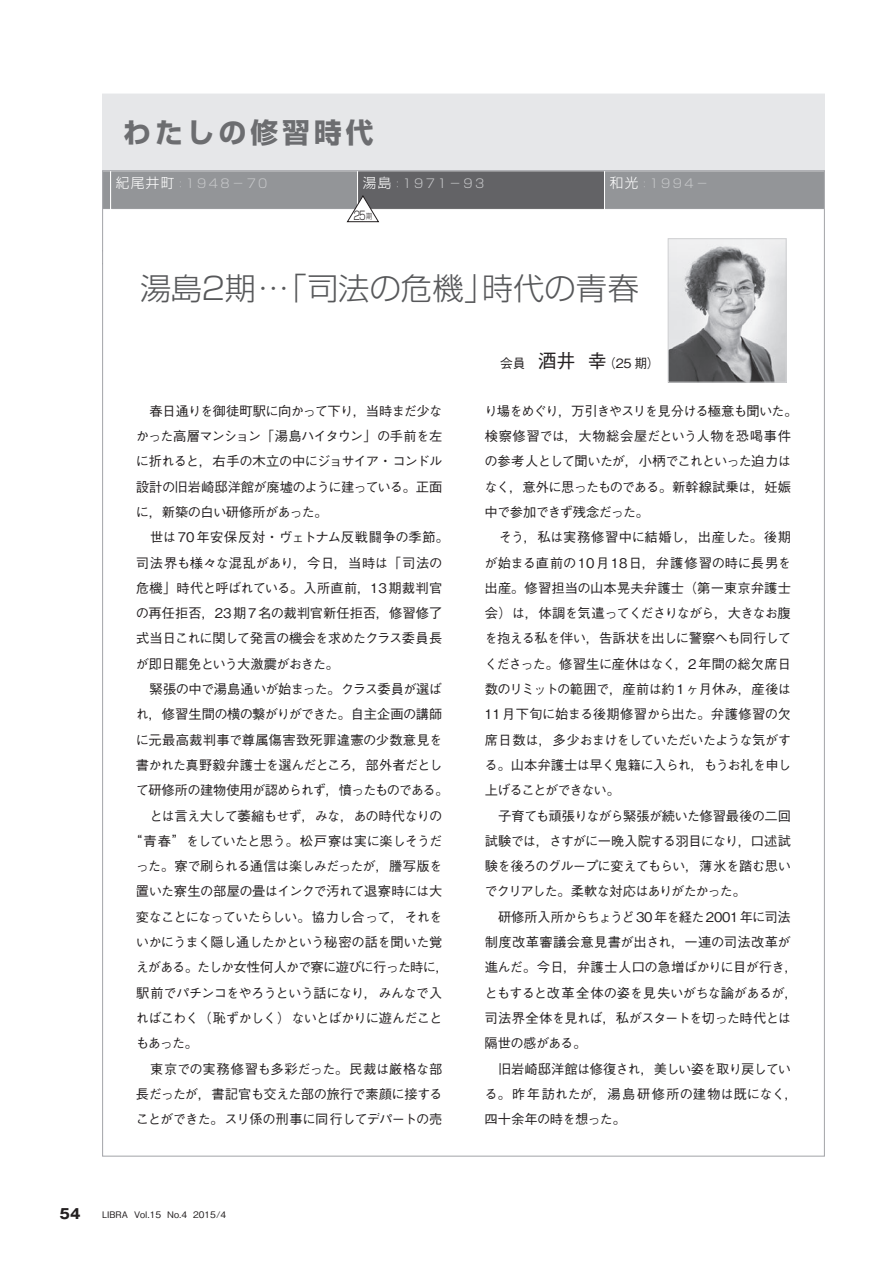
<style>
.page{position:relative;width:893px;height:1263px;background:#fff}
.page>*{position:absolute;margin:0;border:0;box-sizing:border-box;transform-origin:0 0}
.t1{font:300 30.75px "Shin Go Pro";letter-spacing:-.005em;color:#57585a}
.t2{font:700 27.6px "Shin Go Pro";letter-spacing:.15em;color:#6c6d70}
.t3{font:700 13.8px "Gothic MB101 Pro";color:#231f20}
.t4{font:500 13.35px/25.3px "Gothic BBB Pro";letter-spacing:-.045em;color:#231f20}
.t5{font:500 13.35px "Gothic BBB Pro";letter-spacing:-.065em;color:#231f20}
.t6{font:500 13.35px "Gothic BBB Pro";letter-spacing:-.025em;color:#231f20}
.t7{font:500 13.35px "Gothic BBB Pro";letter-spacing:-.075em;color:#231f20}
.t8{font:500 13.35px "Gothic BBB Pro";letter-spacing:.045em;color:#231f20}
.t9{font:500 13.35px "Gothic BBB Pro";letter-spacing:.015em;color:#231f20}
.t10{font:500 13.35px "Gothic BBB Pro";color:#231f20}
.t11{font:500 13.35px "Gothic BBB Pro";letter-spacing:-.07em;color:#231f20}
.t12{font:500 13.35px "Gothic BBB Pro";letter-spacing:.02em;color:#231f20}
.t13{font:500 12.75px "Gothic BBB Pro";color:#231f20}
.t14{font:300 12.15px "Shin Go Pro";letter-spacing:.2em;color:#c7c8ca}
.t15{font:300 11.85px "Shin Go Pro";color:#231f20;scale:.75 1}
.t16{font:500 9px "Gothic BBB Pro";color:#231f20}
.t17{font:300 8.55px "Shin Go Pro";color:#231f20;scale:.8 1}
.s1{font-size:13.65px;color:#fff}
.s2{font-size:9.6px}
.s3{font-size:7.5px}
.s4{font-size:19.2px}
</style>
<div class="page">
<div style="left:102px;top:94px;width:723px;height:76px;background:#e6e7e9"></div>
<svg style="left:104px;top:172px;width:6px;height:37px"></svg>
<div style="left:111px;top:171px;width:247px;height:38px;background:#939598"></div>
<div style="left:358px;top:171px;width:246px;height:38px;background:#636366"></div>
<div style="left:357px;top:171px;width:248px;height:39px;border:1px solid #fff"></div>
<div style="left:604px;top:172px;width:219px;height:38px;background:#939598"></div>
<svg style="left:347px;top:195px;width:32px;height:27px"></svg>
<img style="left:670px;top:240px;width:115px;height:141px">
<div style="left:668px;top:238px;width:119px;height:145px;border:1px solid #d1d2d4"></div>
<p class="t2" style="left:123px;top:111px;width:252px">わたしの修習時代</p>
<p class="t14" style="left:116px;top:173px;width:153px"><span class="s1">紀尾井町</span><span class="s2">：</span>1948－70</p>
<p class="t14" style="left:363px;top:173px;width:123px"><span class="s1">湯島</span><span class="s2">：</span>1971－93</p>
<p class="t14" style="left:610px;top:173px;width:100px"><span class="s1">和光</span><span class="s2">：</span>1994－</p>
<p class="t15" style="left:353px;top:205px;width:27px">25<span class="s3">期</span></p>
<p class="t17" style="left:530px;top:264px;width:14px">41</p>
<p class="t1" style="left:140px;top:263px;width:500px">湯島2期…「司法の危機」時代の青春</p>
<p class="t4" style="left:136px;top:396px;width:308px">　春日通りを御徒町駅に向かって下り，当時まだ少な</p>
<p class="t7" style="left:136px;top:425px;width:308px">かった高層マンション「湯島ハイタウン」の手前を左</p>
<p class="t5" style="left:136px;top:450px;width:308px">に折れると，右手の木立の中にジョサイア・コンドル</p>
<p class="t4" style="left:136px;top:472px;width:308px">設計の旧岩崎邸洋館が廃墟のように建っている。正面</p>
<p class="t4" style="left:136px;top:497px;width:193px">に，新築の白い研修所があった。</p>
<p class="t8" style="left:136px;top:526px;width:314px">　世は70年安保反対・ヴェトナム反戦闘争の季節。</p>
<p class="t6" style="left:136px;top:552px;width:308px">司法界も様々な混乱があり，今日，当時は「司法の</p>
<p class="t9" style="left:136px;top:577px;width:308px">危機」時代と呼ばれている。入所直前，13期裁判官</p>
<p class="t10" style="left:136px;top:602px;width:308px">の再任拒否，23期7名の裁判官新任拒否，修習修了</p>
<p class="t4" style="left:136px;top:624px;width:308px">式当日これに関して発言の機会を求めたクラス委員長</p>
<p class="t4" style="left:136px;top:649px;width:205px">が即日罷免という大激震がおきた。</p>
<p class="t4" style="left:136px;top:675px;width:308px">　緊張の中で湯島通いが始まった。クラス委員が選ば</p>
<p class="t4" style="left:136px;top:700px;width:308px">れ，修習生間の横の繋がりができた。自主企画の講師</p>
<p class="t12" style="left:136px;top:729px;width:308px">に元最高裁判事で尊属傷害致死罪違憲の少数意見を</p>
<p class="t4" style="left:136px;top:750px;width:308px">書かれた真野毅弁護士を選んだところ，部外者だとし</p>
<p class="t4" style="left:136px;top:776px;width:315px">て研修所の建物使用が認められず，憤ったものである。</p>
<p class="t4" style="left:136px;top:801px;width:308px">　とは言え大して萎縮もせず，みな，あの時代なりの</p>
<p class="t4" style="left:129px;top:826px;width:315px">“青春”をしていたと思う。松戸寮は実に楽しそうだ</p>
<p class="t4" style="left:136px;top:852px;width:308px">った。寮で刷られる通信は楽しみだったが，謄写版を</p>
<p class="t4" style="left:136px;top:877px;width:308px">置いた寮生の部屋の畳はインクで汚れて退寮時には大</p>
<p class="t11" style="left:136px;top:906px;width:308px">変なことになっていたらしい。協力し合って，それを</p>
<p class="t4" style="left:136px;top:928px;width:308px">いかにうまく隠し通したかという秘密の話を聞いた覚</p>
<p class="t4" style="left:136px;top:953px;width:315px">えがある。たしか女性何人かで寮に遊びに行った時に，</p>
<p class="t4" style="left:136px;top:978px;width:308px">駅前でパチンコをやろうという話になり，みんなで入</p>
<p class="t5" style="left:136px;top:1007px;width:308px">ればこわく（恥ずかしく）ないとばかりに遊んだこと</p>
<p class="t4" style="left:136px;top:1029px;width:64px">もあった。</p>
<p class="t6" style="left:136px;top:1058px;width:308px">　東京での実務修習も多彩だった。民裁は厳格な部</p>
<p class="t4" style="left:136px;top:1079px;width:308px">長だったが，書記官も交えた部の旅行で素顔に接する</p>
<p class="t4" style="left:136px;top:1105px;width:308px">ことができた。スリ係の刑事に同行してデパートの売</p>
<p class="t3" style="left:60px;top:1202px;width:22px">54</p>
<p class="t16" style="left:102px;top:1207px;width:126px">LIBRA Vol.15 No.4 2015/4</p>
<p class="t13" style="left:500px;top:353px;width:161px">会員　<span class="s4">酒井 幸</span>（25 期）</p>
<p class="t4" style="left:484px;top:396px;width:315px">り場をめぐり，万引きやスリを見分ける極意も聞いた。検察修習では，大物総会屋だという人物を恐喝事件の参考人として聞いたが，小柄でこれといった迫力はなく，意外に思ったものである。新幹線試乗は，妊娠中で参加できず残念だった。<br>　そう，私は実務修習中に結婚し，出産した。後期が始まる直前の10月18日，弁護修習の時に長男を出産。修習担当の山本晃夫弁護士（第一東京弁護士会）は，体調を気遣ってくださりながら，大きなお腹を抱える私を伴い，告訴状を出しに警察へも同行してくださった。修習生に産休はなく，2年間の総欠席日数のリミットの範囲で，産前は約1ヶ月休み，産後は<br>11月下旬に始まる後期修習から出た。弁護修習の欠席日数は，多少おまけをしていただいたような気がする。山本弁護士は早く鬼籍に入られ，もうお礼を申し上げることができない。<br>　子育ても頑張りながら緊張が続いた修習最後の二回試験では，さすがに一晩入院する羽目になり，口述試験を後ろのグループに変えてもらい，薄氷を踏む思いでクリアした。柔軟な対応はありがたかった。<br>　研修所入所からちょうど30年を経た2001年に司法制度改革審議会意見書が出され，一連の司法改革が進んだ。今日，弁護士人口の急増ばかりに目が行き，ともすると改革全体の姿を見失いがちな論があるが，司法界全体を見れば，私がスタートを切った時代とは隔世の感がある。<br>　旧岩崎邸洋館は修復され，美しい姿を取り戻している。昨年訪れたが，湯島研修所の建物は既になく，四十余年の時を想った。</p>
</div>
